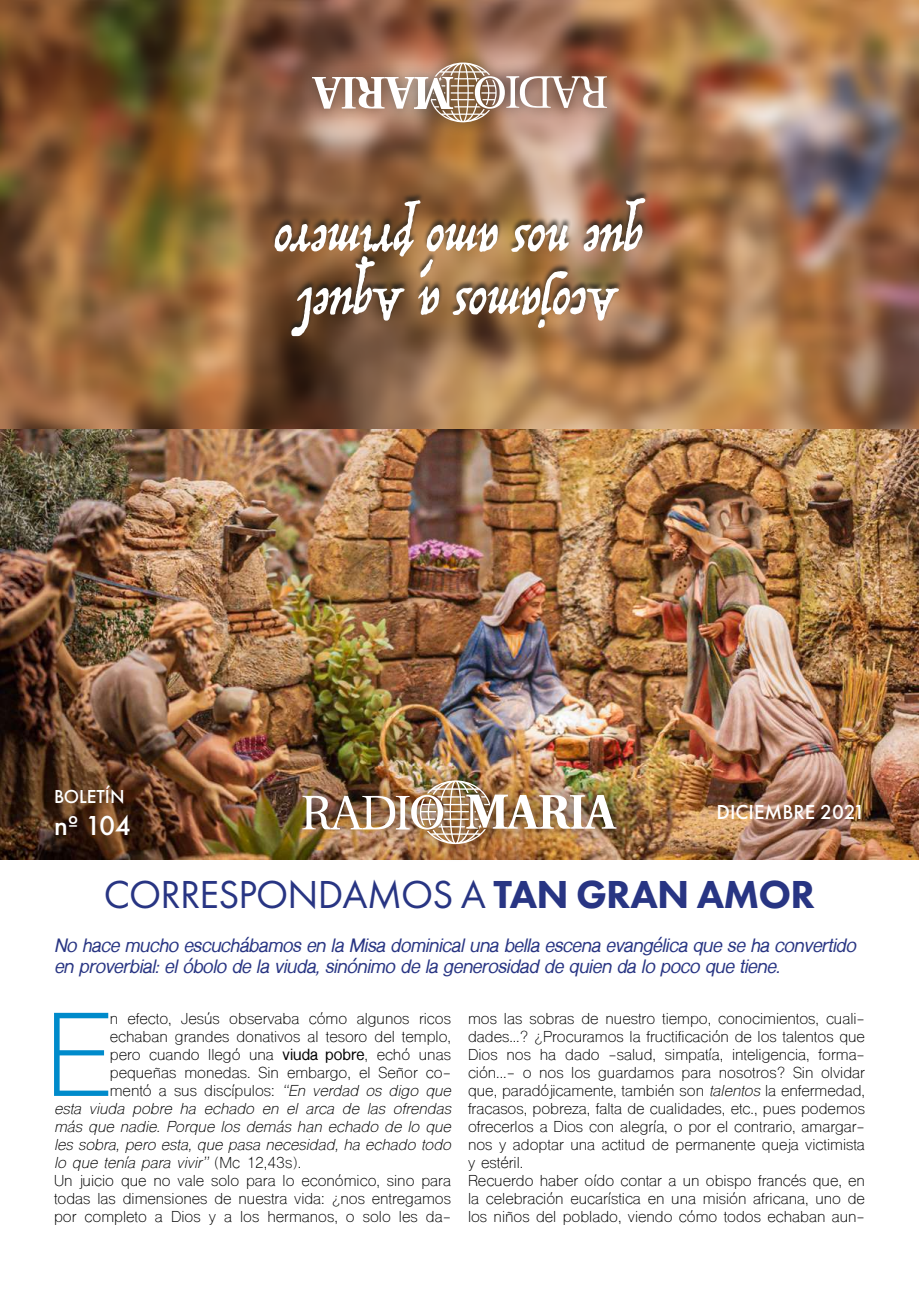
<style>
.page{position:relative;width:919px;height:1289px;background:#fff}
.page>*{position:absolute;margin:0;border:0;box-sizing:border-box;transform-origin:0 0}
.t1{font:112.8px "Shree Dev 0714";color:#008bcb}
.t2{font:54px/63px "Trattatello";color:#fff;text-align:center}
.t3{font:40.5px "Futura PT";letter-spacing:-.02em;color:#283583}
.t4{font:500 28.5px "Futura PT";color:#fff}
.t5{font:500 21px "Futura PT";color:#fff}
.t6{font:500 19.5px "Futura PT";color:#fff}
.t7{font:italic 700 18px/21.6px "Shree Dev 0714";letter-spacing:-.02em;color:#283583}
.t8{font:15px/18px "Shree Dev 0714";color:#000}
.t9{font:italic 15px "Shree Dev 0714";color:#000}
.s1{font-weight:800}
.s2{font-style:italic}
.s3{font-weight:700}
.s4{font-style:normal}
</style>
<div class="page">
<img style="left:0;top:0;width:918px;height:859px">
<div style="left:270px;top:190px;width:379px;height:146px;background:#1d1d1b;opacity:.75"></div>
<div style="left:300px;top:49px;width:318px;height:87px;background:#1d1d1b;opacity:.75"></div>
<svg style="left:312px;top:63px;width:295px;height:60px"></svg>
<div style="left:287px;top:762px;width:346px;height:100px;background:#1d1d1b;opacity:.75"></div>
<img style="left:302px;top:780px;width:314px;height:64px">
<h2 class="t2" style="left:643px;top:339px;width:369px;rotate:-180deg">Acojamos a Aquel que nos amó primero</h2>
<h3 class="t6" style="left:54px;top:785px;width:72px">BOLETÍN</h3>
<h3 class="t4" style="left:54px;top:808px;width:78px">nº 104</h3>
<h3 class="t5" style="left:716px;top:799px;width:150px">DICIEMBRE 2021</h3>
<h3 class="t3" style="left:104px;top:871px;width:712px">CORRESPONDAMOS A <span class="s1">TAN GRAN AMOR</span></h3>
<p class="t7" style="left:54px;top:934px;width:803px">No hace mucho escuchábamos en la Misa dominical una bella escena evangélica que se ha convertido en proverbial: el óbolo de la viuda, sinónimo de la generosidad de quien da lo poco que tiene.</p>
<h1 class="t1" style="left:45px;top:987px;width:66px">E</h1>
<p class="t8" style="left:110px;top:1011px;width:342px">n efecto, Jesús observaba cómo algunos ricos</p>
<p class="t8" style="left:468px;top:1011px;width:398px">mos las sobras de nuestro tiempo, conocimientos, cuali&shy;dades...? ¿Procuramos la fructificación de los talentos que Dios nos ha dado -salud, simpatía, inteligencia, forma&shy;ción...- o nos los guardamos para nosotros? Sin olvidar que, paradójicamente, también son <span class="s2">talentos</span> la enfermedad, fracasos, pobreza, falta de cualidades, etc., pues podemos ofrecerlos a Dios con alegría, o por el contrario, amargar&shy;nos y adoptar una actitud de permanente queja victimista y estéril.<br>Recuerdo haber oído contar a un obispo francés que, en la celebración eucarística en una misión africana, uno de los niños del poblado, viendo cómo todos echaban aun-</p>
<p class="t8" style="left:110px;top:1029px;width:342px">echaban grandes donativos al tesoro del templo,</p>
<p class="t8" style="left:110px;top:1047px;width:342px">pero cuando llegó una <span class="s3">viuda pobre</span>, echó unas</p>
<p class="t8" style="left:110px;top:1065px;width:342px">pequeñas monedas. Sin embargo, el Señor co-</p>
<p class="t8" style="left:110px;top:1083px;width:342px">mentó a sus discípulos: <span class="s2">“En verdad os digo que</span></p>
<p class="t9" style="left:54px;top:1099px;width:398px">esta viuda pobre ha echado en el arca de las ofrendas</p>
<p class="t9" style="left:54px;top:1117px;width:398px">más que nadie. Porque los demás han echado de lo que</p>
<p class="t9" style="left:54px;top:1135px;width:398px">les sobra, pero esta, que pasa necesidad, ha echado todo</p>
<p class="t9" style="left:54px;top:1153px;width:249px">lo que tenía para vivir” <span class="s4">(Mc 12,43s).</span></p>
<p class="t8" style="left:54px;top:1173px;width:398px">Un juicio que no vale solo para lo económico, sino para</p>
<p class="t8" style="left:54px;top:1191px;width:398px">todas las dimensiones de nuestra vida: ¿nos entregamos</p>
<p class="t8" style="left:54px;top:1209px;width:398px">por completo a Dios y a los hermanos, o solo les da-</p>
</div>
